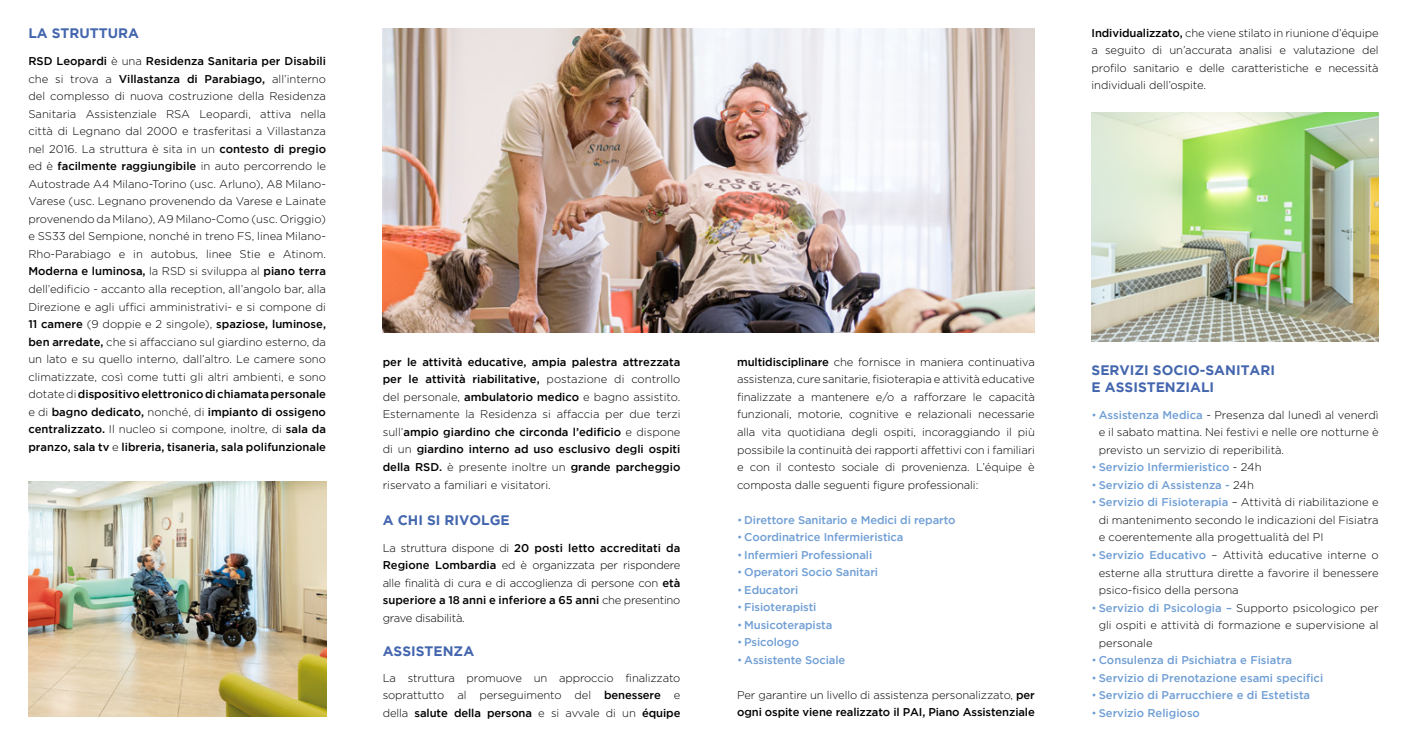
<style>
.page{position:relative;width:1407px;height:745px;background:#fff}
.page>*{position:absolute;margin:0;border:0;box-sizing:border-box;transform-origin:0 0}
.t1{font:700 13.75px/16.5px "Gotham";color:#4466ae}
.t2{font:300 11.25px/17.5px "Gotham";letter-spacing:-.01em;color:#000;text-align:justify}
.t3{font:300 11.25px/17.5px "Gotham";color:#020203;text-align:justify}
.t4{font:500 11.25px/17.5px "Gotham";letter-spacing:-.005em;color:#000;text-align:justify}
.t5{font:500 11.25px "Gotham";letter-spacing:-.01em;color:#6f9ed4}
.s1{font-weight:500}
.s2{font-weight:300}
.s3{color:#6f9ed4}
.s4{font-weight:500;color:#6f9ed4}
.s5{font-weight:300;color:#020203}
</style>
<div class="page">
<img style="left:383px;top:28px;width:652px;height:304px">
<img style="left:28px;top:481px;width:298px;height:235px">
<img style="left:1091px;top:113px;width:287px;height:228px">
<p class="t1" style="left:28px;top:25px;width:112px">LA STRUTTURA</p>
<p class="t2" style="left:28px;top:52px;width:299px"><span class="s1">RSD Leopardi</span> è una <span class="s1">Residenza Sanitaria per Disabili </span>che si trova a <span class="s1">Villastanza di Parabiago,</span> all’interno del complesso di nuova costruzione della Residenza Sanitaria Assistenziale RSA Leopardi, attiva nella città di Legnano dal 2000 e trasferitasi a Villastanza nel 2016. La struttura è sita in un <span class="s1">contesto di pregio </span>ed è <span class="s1">facilmente raggiungibile</span> in auto percorrendo le Autostrade A4 Milano-Torino (usc. Arluno), A8 Milano-Varese (usc. Legnano provenendo da Varese e Lainate provenendo da Milano), A9 Milano-Como (usc. Origgio) e SS33 del Sempione, nonché in treno FS, linea Milano-Rho-Parabiago e in autobus, linee Stie e Atinom.<br><span class="s1">Moderna e luminosa,</span> la RSD si sviluppa al <span class="s1">piano terra </span>dell’edificio - accanto alla reception, all’angolo bar, alla Direzione e agli uffici amministrativi- e si compone di <span class="s1">11 camere</span> (9 doppie e 2 singole), <span class="s1">spaziose, luminose, ben arredate,</span> che si affacciano sul giardino esterno, da un lato e su quello interno, dall’altro. Le camere sono climatizzate, così come tutti gli altri ambienti, e sono dotate di <span class="s1">dispositivo elettronico di chiamata personale </span>e di <span class="s1">bagno dedicato,</span> nonché, di <span class="s1">impianto di ossigeno centralizzato.</span> Il nucleo si compone, inoltre, di <span class="s1">sala da pranzo, sala tv</span> e <span class="s1">libreria, tisaneria, sala polifunzionale</span></p>
<p class="t2" style="left:1091px;top:24px;width:289px"><span class="s1">Individualizzato,</span> che viene stilato in riunione d’équipe a seguito di un’accurata analisi e valutazione del profilo sanitario e delle caratteristiche e necessità individuali dell’ospite.</p>
<p class="t4" style="left:383px;top:352px;width:299px">per le attività educative, ampia palestra attrezzata per le attività riabilitative, <span class="s2">postazione di controllo del personale,</span> ambulatorio medico <span class="s2">e bagno assistito.<br>Esternamente la Residenza si affaccia per due terzi sull’</span>ampio giardino che circonda l’edificio <span class="s2">e dispone di un</span> giardino interno ad uso esclusivo degli ospiti della RSD. <span class="s2">è presente inoltre un</span> grande parcheggio <span class="s2">riservato a familiari e visitatori.</span></p>
<p class="t2" style="left:737px;top:353px;width:299px"><span class="s1">multidisciplinare</span> che fornisce in maniera continuativa assistenza, cure sanitarie, fisioterapia e attività educative finalizzate a mantenere e/o a rafforzare le capacità funzionali, motorie, cognitive e relazionali necessarie alla vita quotidiana degli ospiti, incoraggiando il più possibile la continuità dei rapporti affettivi con i familiari e con il contesto sociale di provenienza. L’équipe è composta dalle seguenti figure professionali:</p>
<p class="t5" style="left:737px;top:513px;width:220px"><span class="s2">•</span> Direttore Sanitario e Medici di reparto</p>
<p class="t5" style="left:737px;top:530px;width:168px"><span class="s2">•</span> Coordinatrice Infermieristica</p>
<p class="t5" style="left:737px;top:548px;width:137px"><span class="s2">•</span> Infermieri Professionali</p>
<p class="t5" style="left:737px;top:565px;width:142px"><span class="s2">•</span> Operatori Socio Sanitari</p>
<p class="t5" style="left:737px;top:583px;width:63px"><span class="s2">•</span> Educatori</p>
<p class="t5" style="left:737px;top:600px;width:81px"><span class="s2">•</span> Fisioterapisti</p>
<p class="t5" style="left:737px;top:618px;width:97px"><span class="s2">•</span> Musicoterapista</p>
<p class="t5" style="left:737px;top:635px;width:63px"><span class="s2">•</span> Psicologo</p>
<p class="t5" style="left:737px;top:653px;width:110px"><span class="s2">•</span> Assistente Sociale</p>
<p class="t4" style="left:737px;top:685px;width:299px"><span class="s2">Per garantire un livello di assistenza personalizzato,</span> per ogni ospite viene realizzato il PAI, Piano Assistenziale</p>
<p class="t1" style="left:383px;top:511px;width:128px">A CHI SI RIVOLGE</p>
<p class="t2" style="left:383px;top:538px;width:299px">La struttura dispone di <span class="s1">20 posti letto accreditati da Regione Lombardia</span> ed è organizzata per rispondere alle finalità di cura e di accoglienza di persone con <span class="s1">età superiore a 18 anni e inferiore a 65 anni</span> che presentino grave disabilità.</p>
<p class="t1" style="left:383px;top:642px;width:93px">ASSISTENZA</p>
<p class="t2" style="left:383px;top:668px;width:299px">La struttura promuove un approccio finalizzato soprattutto al perseguimento del <span class="s1">benessere</span> e della <span class="s1">salute della persona</span> e si avvale di un <span class="s1">équipe</span></p>
<p class="t1" style="left:1091px;top:362px;width:185px">SERVIZI SOCIO-SANITARI<br>E ASSISTENZIALI</p>
<p class="t3" style="left:1098px;top:405px;width:281px;text-indent:-7px"><span class="s3">•</span> <span class="s4">Assistenza Medica</span> - Presenza dal lunedì al venerdì e il sabato mattina. Nei festivi e nelle ore notturne è previsto un servizio di reperibilità.</p>
<p class="t5" style="left:1091px;top:460px;width:171px"><span class="s2">•</span> Servizio Infermieristico <span class="s5">- 24h</span></p>
<p class="t5" style="left:1091px;top:478px;width:164px"><span class="s2">•</span> Servizio di Assistenza - <span class="s5">24h</span></p>
<p class="t3" style="left:1098px;top:493px;width:281px;text-indent:-7px"><span class="s3">•</span> <span class="s4">Servizio di Fisioterapia</span> – Attività di riabilitazione e di mantenimento secondo le indicazioni del Fisiatra e coerentemente alla progettualità del PI</p>
<p class="t3" style="left:1098px;top:545px;width:281px;text-indent:-7px"><span class="s3">•</span> <span class="s4">Servizio Educativo</span> – Attività educative interne o esterne alla struttura dirette a favorire il benessere psico-fisico della persona</p>
<p class="t3" style="left:1098px;top:598px;width:281px;text-indent:-7px"><span class="s3">•</span> <span class="s4">Servizio di Psicologia –</span> Supporto psicologico per gli ospiti e attività di formazione e supervisione al personale</p>
<p class="t5" style="left:1091px;top:653px;width:202px"><span class="s2">•</span> Consulenza di Psichiatra e Fisiatra</p>
<p class="t5" style="left:1091px;top:670px;width:233px"><span class="s2">•</span> Servizio di Prenotazione esami specifici</p>
<p class="t5" style="left:1091px;top:688px;width:220px"><span class="s2">•</span> Servizio di Parrucchiere e di Estetista</p>
<p class="t5" style="left:1091px;top:705px;width:110px"><span class="s2">•</span> Servizio Religioso</p>
</div>
